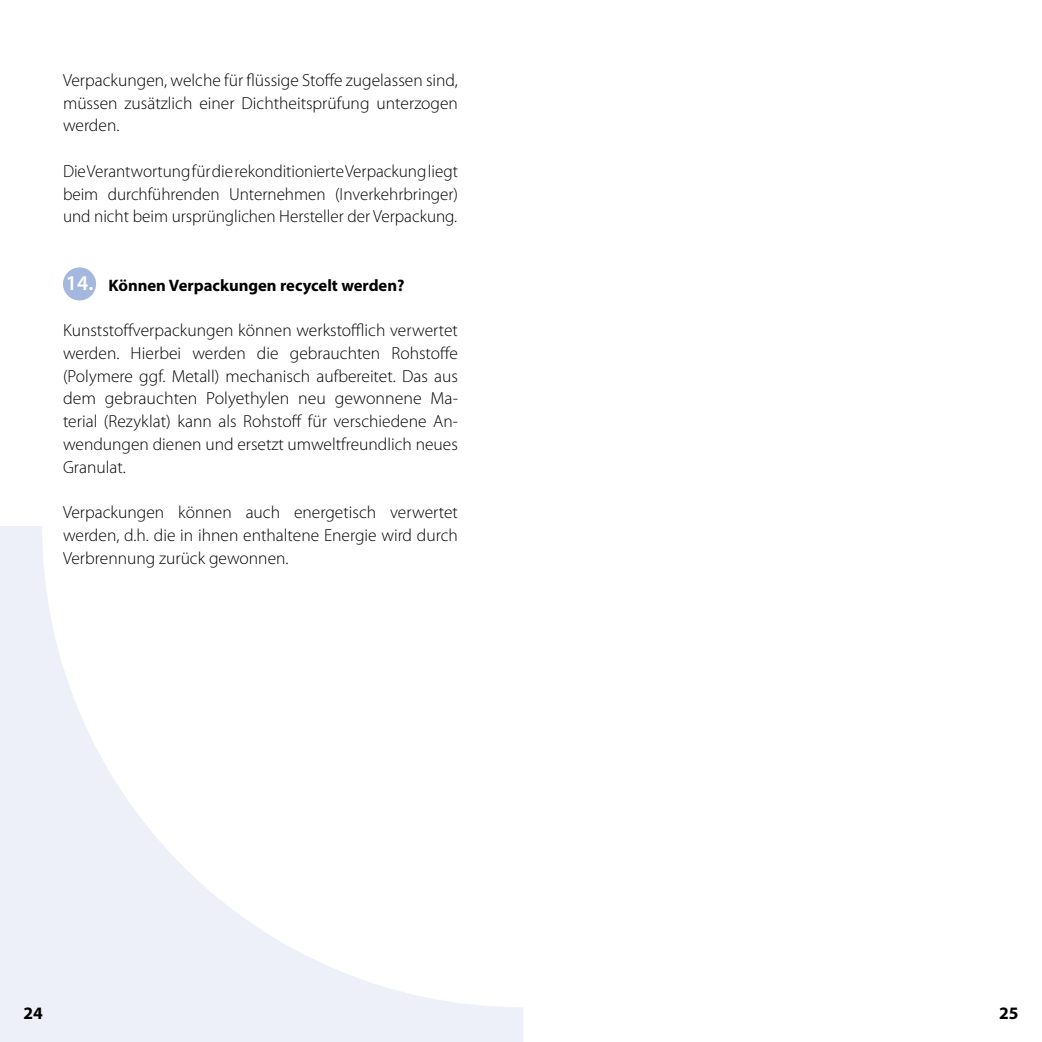
<style>
.page{position:relative;width:1042px;height:1042px;background:#fff}
.page>*{position:absolute;margin:0;border:0;box-sizing:border-box;transform-origin:0 0}
.t1{font:300 17.5px/22.8px "Myriad Pro";color:#000;text-align:justify}
.t2{font:700 17.5px "Myriad Pro";color:#000}
.t3{font:700 16.62px "Myriad Pro";color:#000}
.s1{font-weight:600;font-size:21px;color:#fff}
</style>
<div class="page">
<svg style="left:0;top:526px;width:523px;height:516px"></svg>
<div style="left:63px;top:267px;width:33px;height:33px;background:#a4b7df;border-radius:50%"></div>
<p class="t1" style="left:63px;top:69px;width:396px">Verpackungen, welche für flüssige Stoffe zugelassen sind, müssen zusätzlich einer Dichtheitsprüfung unterzogen werden.</p>
<p class="t1" style="left:63px;top:160px;width:396px">Die Verantwortung für die rekonditionierte Verpackung liegt beim durchführenden Unternehmen (Inverkehrbringer) und nicht beim ursprünglichen Hersteller der Verpackung.</p>
<p class="t3" style="left:66px;top:274px;width:340px"><span class="s1">14.</span> Können Verpackungen recycelt werden?</p>
<p class="t1" style="left:63px;top:319px;width:396px">Kunststoffverpackungen können werkstofflich verwertet werden. Hierbei werden die gebrauchten Rohstoffe (Polymere ggf. Metall) mechanisch aufbereitet. Das aus dem gebrauchten Polyethylen neu gewonnene Ma&shy;terial (Rezyklat) kann als Rohstoff für verschiedene An&shy;wendungen dienen und ersetzt umweltfreundlich neues Granulat.</p>
<p class="t1" style="left:63px;top:501px;width:396px">Verpackungen können auch energetisch verwertet werden, d.h. die in ihnen enthaltene Energie wird durch Verbrennung zurück gewonnen.</p>
<p class="t2" style="left:23px;top:1001px;width:21px">24</p>
<p class="t2" style="left:999px;top:1001px;width:21px">25</p>
</div>
